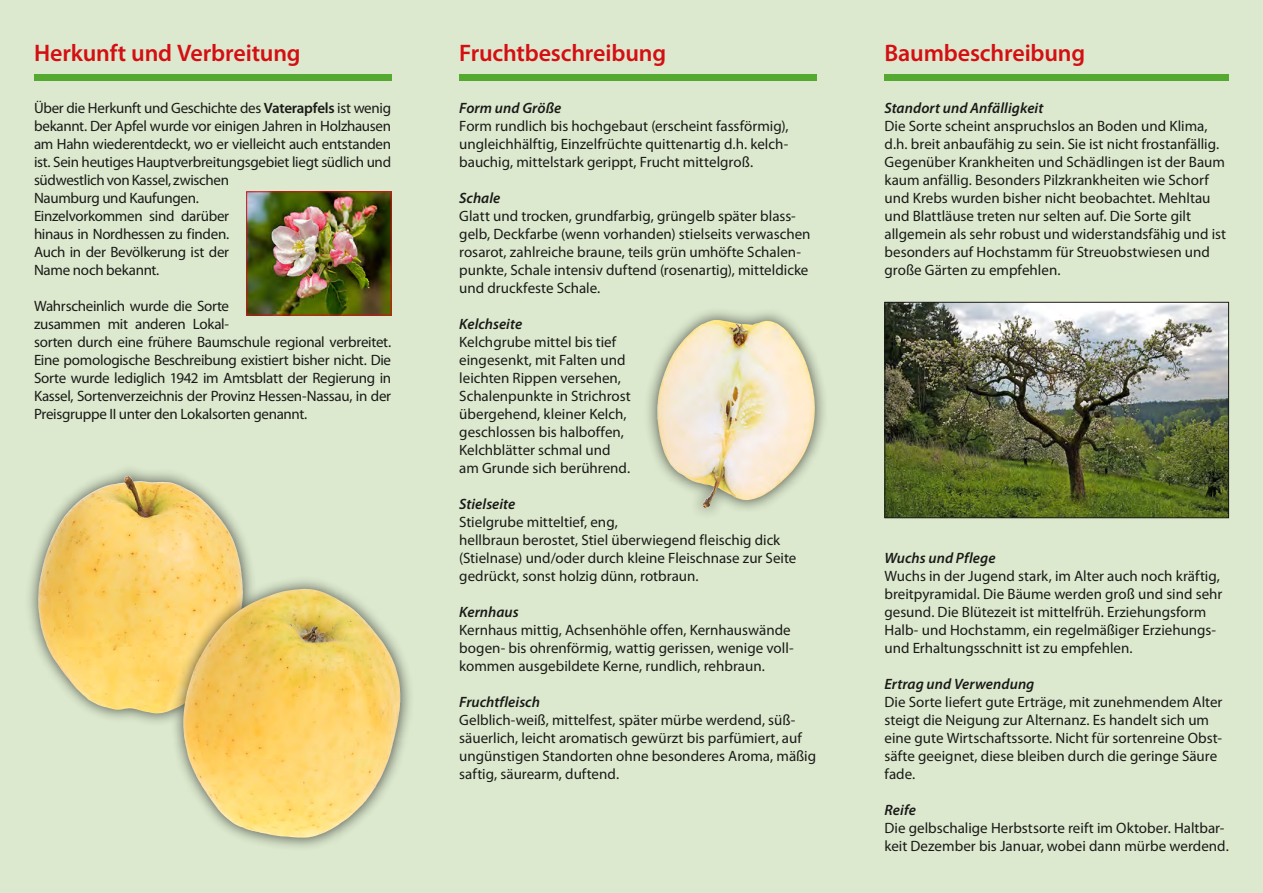
<style>
.page{position:relative;width:1263px;height:893px;background:#dce9ce}
.page>*{position:absolute;margin:0;border:0;box-sizing:border-box;transform-origin:0 0}
.t1{font:600 24px "Myriad Pro";letter-spacing:-.005em;color:#d40f14}
.t2{font:15px/18px "Myriad Pro";color:#1a1a18}
.t3{font:15px/18px "Myriad Pro";letter-spacing:-.02em;color:#1a1a18}
.t4{font:italic 600 15px "Myriad Pro";letter-spacing:.005em;color:#1a1a18}
.s1{font-weight:600}
</style>
<div class="page">
<div style="left:643px;top:307px;width:186px;height:214px;background:#1a1a18;opacity:.75"></div>
<img style="left:679px;top:320px;width:37px;height:26px">
<div style="left:34px;top:74px;width:357px;height:7px;background:#54a930"></div>
<div style="left:459px;top:74px;width:357px;height:7px;background:#54a930"></div>
<div style="left:884px;top:74px;width:345px;height:7px;background:#54a930"></div>
<img style="left:886px;top:304px;width:341px;height:212px">
<div style="left:884px;top:302px;width:345px;height:216px;border:1px solid #1a1a18"></div>
<img style="left:248px;top:193px;width:142px;height:120px">
<div style="left:246px;top:191px;width:146px;height:124px;border:1px solid #d40f14"></div>
<div style="left:25px;top:463px;width:232px;height:264px;background:#1a1a18;opacity:.75"></div>
<img style="left:72px;top:476px;width:55px;height:32px">
<div style="left:170px;top:575px;width:244px;height:277px;background:#1a1a18;opacity:.75"></div>
<img style="left:233px;top:589px;width:71px;height:26px">
<h1 class="t1" style="left:34px;top:37px;width:268px">Herkunft und Verbreitung</h1>
<h1 class="t1" style="left:459px;top:37px;width:208px">Fruchtbeschreibung</h1>
<h1 class="t1" style="left:884px;top:37px;width:202px">Baumbeschreibung</h1>
<p class="t3" style="left:34px;top:99px;width:359px">Über die Herkunft und Geschichte des <span class="s1">Vaterapfels</span> ist wenig bekannt. Der Apfel wurde vor einigen Jahren in Holzhausen am Hahn wiederentdeckt, wo er vielleicht auch entstanden ist. Sein heutiges Hauptverbreitungsgebiet liegt südlich und südwestlich von Kassel, zwischen<br>Naumburg und Kaufungen.<br>Einzelvorkommen sind darüber<br>hinaus in Nordhessen zu finden.<br>Auch in der Bevölkerung ist der<br>Name noch bekannt.</p>
<p class="t3" style="left:34px;top:297px;width:359px">Wahrscheinlich wurde die Sorte<br>zusammen mit anderen Lokal-<br>sorten durch eine frühere Baumschule regional verbreitet.<br>Eine pomologische Beschreibung existiert bisher nicht. Die Sorte wurde lediglich 1942 im Amtsblatt der Regierung in Kassel, Sortenverzeichnis der Provinz Hessen-Nassau, in der Preisgruppe II unter den Lokalsorten genannt.</p>
<p class="t4" style="left:459px;top:99px;width:103px">Form und Größe</p>
<p class="t2" style="left:459px;top:117px;width:331px;text-align:justify">Form rundlich bis hochgebaut (erscheint fassförmig), ungleichhälftig, Einzelfrüchte quittenartig d.h. kelch&shy;bauchig, mittelstark gerippt, Frucht mittelgroß.</p>
<p class="t4" style="left:459px;top:189px;width:43px">Schale</p>
<p class="t2" style="left:459px;top:207px;width:353px">Glatt und trocken, grundfarbig, grüngelb später blass&shy;gelb, Deckfarbe (wenn vorhanden) stielseits verwaschen rosarot, zahlreiche braune, teils grün umhöfte Schalen&shy;punkte, Schale intensiv duftend (rosenartig), mitteldicke und druckfeste Schale.</p>
<p class="t4" style="left:459px;top:315px;width:64px">Kelchseite</p>
<p class="t2" style="left:459px;top:333px;width:173px">Kelchgrube mittel bis tief eingesenkt, mit Falten und leichten Rippen versehen,<br>Schalenpunkte in Strichrost übergehend, kleiner Kelch, geschlossen bis halboffen,<br>Kelchblätter schmal und am Grunde sich berührend.</p>
<p class="t4" style="left:459px;top:495px;width:58px">Stielseite</p>
<p class="t2" style="left:459px;top:513px;width:339px">Stielgrube mitteltief, eng,<br>hellbraun berostet, Stiel überwiegend fleischig dick (Stielnase) und/oder durch kleine Fleischnase zur Seite gedrückt, sonst holzig dünn, rotbraun.</p>
<p class="t4" style="left:459px;top:603px;width:61px">Kernhaus</p>
<p class="t2" style="left:459px;top:621px;width:336px">Kernhaus mittig, Achsenhöhle offen, Kernhauswände bogen- bis ohrenförmig, wattig gerissen, wenige voll&shy;kommen ausgebildete Kerne, rundlich, rehbraun.</p>
<p class="t4" style="left:459px;top:693px;width:82px">Fruchtfleisch</p>
<p class="t2" style="left:459px;top:711px;width:358px">Gelblich-weiß, mittelfest, später mürbe werdend, süß&shy;säuerlich, leicht aromatisch gewürzt bis parfümiert, auf ungünstigen Standorten ohne besonderes Aroma, mäßig saftig, säurearm, duftend.</p>
<p class="t4" style="left:884px;top:99px;width:160px">Standort und Anfälligkeit</p>
<p class="t2" style="left:884px;top:117px;width:343px">Die Sorte scheint anspruchslos an Boden und Klima, d.h. breit anbaufähig zu sein. Sie ist nicht frostanfällig.<br>Gegenüber Krankheiten und Schädlingen ist der Baum kaum anfällig. Besonders Pilzkrankheiten wie Schorf und Krebs wurden bisher nicht beobachtet. Mehltau und Blattläuse treten nur selten auf. Die Sorte gilt allgemein als sehr robust und widerstandsfähig und ist besonders auf Hochstamm für Streuobstwiesen und große Gärten zu empfehlen.</p>
<p class="t4" style="left:884px;top:549px;width:113px">Wuchs und Pflege</p>
<p class="t2" style="left:884px;top:567px;width:339px">Wuchs in der Jugend stark, im Alter auch noch kräftig, breitpyramidal. Die Bäume werden groß und sind sehr gesund. Die Blütezeit ist mittelfrüh. Erziehungsform Halb- und Hochstamm, ein regelmäßiger Erziehungs&shy;und Erhaltungsschnitt ist zu empfehlen.</p>
<p class="t4" style="left:884px;top:675px;width:151px">Ertrag und Verwendung</p>
<p class="t2" style="left:884px;top:693px;width:339px">Die Sorte liefert gute Erträge, mit zunehmendem Alter steigt die Neigung zur Alternanz. Es handelt sich um eine gute Wirtschaftssorte. Nicht für sortenreine Obst&shy;säfte geeignet, diese bleiben durch die geringe Säure fade.</p>
<p class="t4" style="left:884px;top:801px;width:33px">Reife</p>
<p class="t2" style="left:884px;top:819px;width:346px">Die gelbschalige Herbstsorte reift im Oktober. Haltbar&shy;keit Dezember bis Januar, wobei dann mürbe werdend.</p>
</div>
